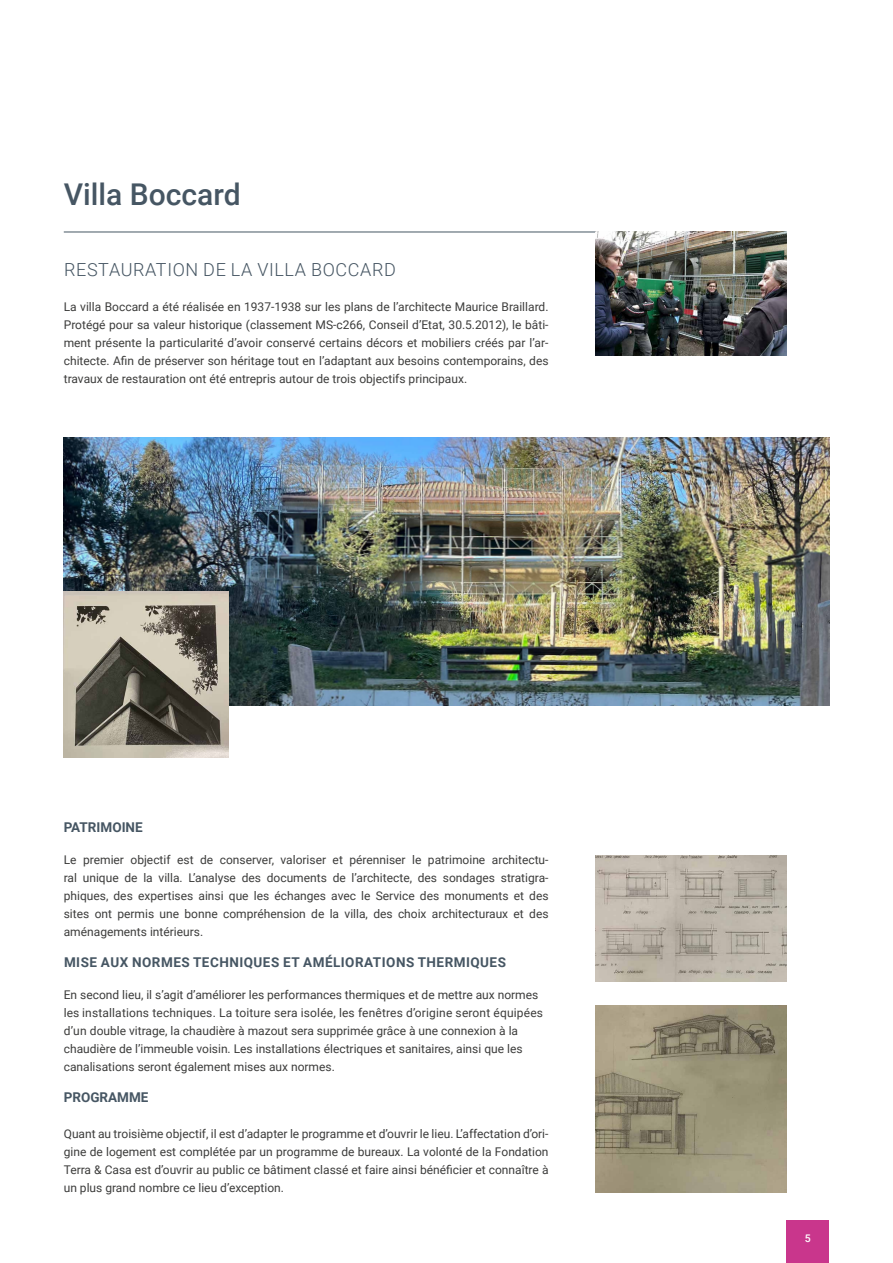
<style>
.page{position:relative;width:893px;height:1263px;background:#fff}
.page>*{position:absolute;margin:0;border:0;box-sizing:border-box;transform-origin:0 0}
.t1{font:500 30px "Roboto";color:#465663}
.t2{font:300 18px "Roboto";letter-spacing:.035em;color:#465663}
.t3{font:700 13.5px "Roboto";letter-spacing:.035em;color:#465663}
.t4{font:700 13.5px "Roboto";color:#465663}
.t5{font:12px/18px "Roboto";color:#3c3c3b;text-align:justify}
.t6{font:500 10.5px "Roboto";color:#fff}
</style>
<div class="page">
<img style="left:64px;top:438px;width:765px;height:268px">
<img style="left:64px;top:592px;width:165px;height:165px">
<img style="left:595px;top:855px;width:192px;height:126px">
<div style="left:787px;top:1220px;width:42px;height:43px;background:#c9368c"></div>
<hr style="left:64px;top:232px;width:595px;height:1px;background:#465663">
<img style="left:595px;top:1005px;width:192px;height:187px">
<img style="left:595px;top:232px;width:191px;height:124px">
<h1 class="t1" style="left:64px;top:174px;width:178px">Villa Boccard</h1>
<h2 class="t2" style="left:64px;top:257px;width:333px">RESTAURATION DE LA VILLA BOCCARD</h2>
<p class="t5" style="left:64px;top:297px;width:486px">La villa Boccard a été réalisée en 1937-1938 sur les plans de l’architecte Maurice Braillard.<br>Protégé pour sa valeur historique (classement MS-c266, Conseil d’Etat, 30.5.2012), le bâti&shy;ment présente la particularité d’avoir conservé certains décors et mobiliers créés par l’ar&shy;chitecte. Afin de préserver son héritage tout en l’adaptant aux besoins contemporains, des travaux de restauration ont été entrepris autour de trois objectifs principaux.</p>
<p class="t4" style="left:64px;top:818px;width:80px">PATRIMOINE</p>
<p class="t5" style="left:64px;top:850px;width:486px">Le premier objectif est de conserver, valoriser et pérenniser le patrimoine architectu&shy;ral unique de la villa. L’analyse des documents de l’architecte, des sondages stratigra&shy;phiques, des expertises ainsi que les échanges avec le Service des monuments et des sites ont permis une bonne compréhension de la villa, des choix architecturaux et des aménagements intérieurs.</p>
<p class="t3" style="left:64px;top:953px;width:443px">MISE AUX NORMES TECHNIQUES ET AMÉLIORATIONS THERMIQUES</p>
<p class="t5" style="left:64px;top:985px;width:481px;text-align:left">En second lieu, il s’agit d’améliorer les performances thermiques et de mettre aux normes les installations techniques. La toiture sera isolée, les fenêtres d’origine seront équipées d’un double vitrage, la chaudière à mazout sera supprimée grâce à une connexion à la chaudière de l’immeuble voisin. Les installations électriques et sanitaires, ainsi que les canalisations seront également mises aux normes.</p>
<p class="t4" style="left:64px;top:1088px;width:86px">PROGRAMME</p>
<p class="t5" style="left:64px;top:1124px;width:486px">Quant au troisième objectif, il est d’adapter le programme et d’ouvrir le lieu. L’affectation d’ori&shy;gine de logement est complétée par un programme de bureaux. La volonté de la Fondation Terra &amp; Casa est d’ouvrir au public ce bâtiment classé et faire ainsi bénéficier et connaître à un plus grand nombre ce lieu d’exception.</p>
<p class="t6" style="left:805px;top:1231px;width:7px">5</p>
</div>
